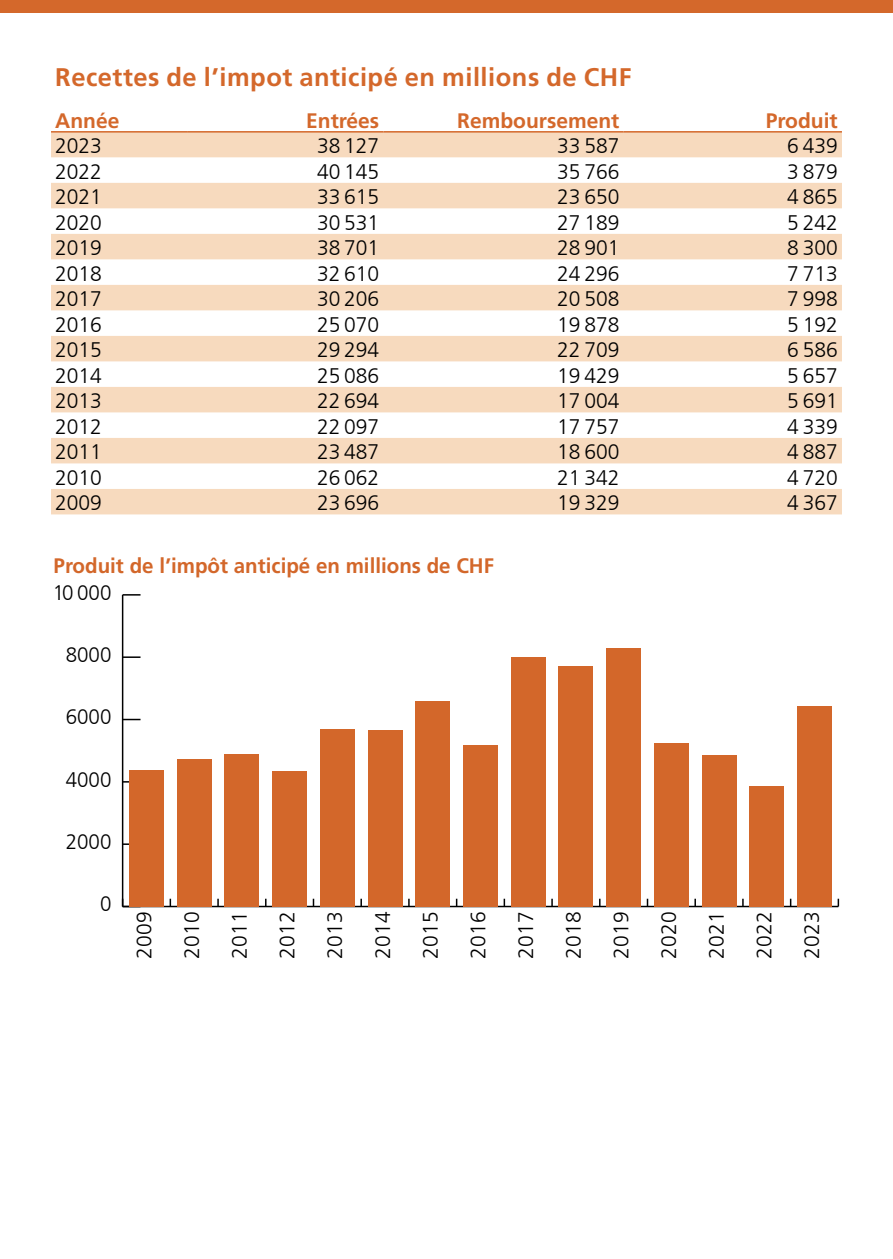
<style>
.page{position:relative;width:893px;height:1259px;background:#fff}
.page>*{position:absolute;margin:0;border:0;box-sizing:border-box;transform-origin:0 0}
.Überschriften_Ueberschrift3-Orange{font:700 25.5px "Frutiger LT Com";letter-spacing:.02em;color:#d4682b}
.Tabelle_Rechts{font:300 21px "Frutiger LT Com";color:#000}
.t1{font:700 21px "Frutiger LT Com";color:#d3672a}
.Tabelle_Kopfzeile-Orange-Rechts{font:700 21px "Frutiger LT Com";color:#d4682b}
.Tabelle_Kopfzeile-Orange{font:700 21px "Frutiger LT Com";color:#d4682b}
</style>
<div class="page">
<div style="left:0;top:0;width:893px;height:13px;background:#d4682b"></div>
<svg style="left:51px;top:133px;width:791px;height:381px;fill:#f7dabe"></svg>
<hr style="left:187px;top:131px;width:197px;height:2px;background:#d4682b">
<hr style="left:384px;top:131px;width:240px;height:2px;background:#d4682b">
<hr style="left:624px;top:131px;width:218px;height:2px;background:#d4682b">
<hr style="left:51px;top:131px;width:136px;height:2px;background:#d4682b">
<hr style="left:123px;top:905px;width:715px;height:2px;background:#000">
<svg style="left:217px;top:898px;width:2px;height:8px"></svg>
<svg style="left:265px;top:898px;width:2px;height:8px"></svg>
<svg style="left:360px;top:898px;width:2px;height:8px"></svg>
<svg style="left:408px;top:898px;width:2px;height:8px"></svg>
<svg style="left:551px;top:898px;width:2px;height:8px"></svg>
<svg style="left:694px;top:898px;width:2px;height:8px"></svg>
<svg style="left:742px;top:898px;width:2px;height:8px"></svg>
<hr style="left:122px;top:595px;width:1px;height:311px;background:#000">
<svg style="left:122px;top:898px;width:19px;height:9px"></svg>
<svg style="left:123px;top:843px;width:6px;height:2px"></svg>
<svg style="left:123px;top:719px;width:18px;height:1px"></svg>
<svg style="left:123px;top:656px;width:18px;height:2px"></svg>
<svg style="left:123px;top:594px;width:18px;height:1px"></svg>
<div style="left:129px;top:770px;width:35px;height:136px;background:#d3672a"></div>
<div style="left:177px;top:759px;width:34px;height:147px;background:#d3672a"></div>
<div style="left:225px;top:754px;width:34px;height:152px;background:#d3672a"></div>
<div style="left:272px;top:771px;width:35px;height:135px;background:#d3672a"></div>
<div style="left:320px;top:729px;width:35px;height:177px;background:#d3672a"></div>
<div style="left:368px;top:730px;width:34px;height:176px;background:#d3672a"></div>
<div style="left:416px;top:701px;width:34px;height:205px;background:#d3672a"></div>
<div style="left:463px;top:744px;width:35px;height:162px;background:#d3672a"></div>
<div style="left:511px;top:657px;width:34px;height:249px;background:#d3672a"></div>
<div style="left:559px;top:666px;width:34px;height:240px;background:#d3672a"></div>
<div style="left:606px;top:648px;width:35px;height:258px;background:#d3672a"></div>
<div style="left:654px;top:743px;width:34px;height:163px;background:#d3672a"></div>
<div style="left:702px;top:755px;width:34px;height:151px;background:#d3672a"></div>
<div style="left:750px;top:785px;width:34px;height:121px;background:#d3672a"></div>
<div style="left:797px;top:706px;width:35px;height:200px;background:#d3672a"></div>
<h3 class="Überschriften_Ueberschrift3-Orange" style="left:55px;top:62px;width:578px">Recettes de l’impot anticipé en millions de CHF</h3>
<p class="Tabelle_Kopfzeile-Orange" style="left:55px;top:108px;width:66px">Année</p>
<p class="Tabelle_Kopfzeile-Orange-Rechts" style="left:306px;top:108px;width:75px">Entrées</p>
<p class="Tabelle_Kopfzeile-Orange-Rechts" style="left:457px;top:108px;width:164px">Remboursement</p>
<p class="Tabelle_Kopfzeile-Orange-Rechts" style="left:766px;top:108px;width:73px">Produit</p>
<p class="Tabelle_Rechts" style="left:55px;top:134px;width:48px">2023</p>
<p class="Tabelle_Rechts" style="left:317px;top:134px;width:64px">38 127</p>
<p class="Tabelle_Rechts" style="left:557px;top:134px;width:64px">33 587</p>
<p class="Tabelle_Rechts" style="left:787px;top:134px;width:52px">6 439</p>
<p class="Tabelle_Rechts" style="left:55px;top:159px;width:48px">2022</p>
<p class="Tabelle_Rechts" style="left:317px;top:159px;width:64px">40 145</p>
<p class="Tabelle_Rechts" style="left:557px;top:159px;width:64px">35 766</p>
<p class="Tabelle_Rechts" style="left:787px;top:159px;width:52px">3 879</p>
<p class="Tabelle_Rechts" style="left:55px;top:185px;width:48px">2021</p>
<p class="Tabelle_Rechts" style="left:317px;top:185px;width:64px">33 615</p>
<p class="Tabelle_Rechts" style="left:557px;top:185px;width:64px">23 650</p>
<p class="Tabelle_Rechts" style="left:787px;top:185px;width:52px">4 865</p>
<p class="Tabelle_Rechts" style="left:55px;top:210px;width:48px">2020</p>
<p class="Tabelle_Rechts" style="left:317px;top:210px;width:64px">30 531</p>
<p class="Tabelle_Rechts" style="left:557px;top:210px;width:64px">27 189</p>
<p class="Tabelle_Rechts" style="left:787px;top:210px;width:52px">5 242</p>
<p class="Tabelle_Rechts" style="left:55px;top:236px;width:48px">2019</p>
<p class="Tabelle_Rechts" style="left:317px;top:236px;width:64px">38 701</p>
<p class="Tabelle_Rechts" style="left:557px;top:236px;width:64px">28 901</p>
<p class="Tabelle_Rechts" style="left:787px;top:236px;width:52px">8 300</p>
<p class="Tabelle_Rechts" style="left:55px;top:261px;width:48px">2018</p>
<p class="Tabelle_Rechts" style="left:317px;top:261px;width:64px">32 610</p>
<p class="Tabelle_Rechts" style="left:557px;top:261px;width:64px">24 296</p>
<p class="Tabelle_Rechts" style="left:787px;top:261px;width:52px">7 713</p>
<p class="Tabelle_Rechts" style="left:55px;top:287px;width:48px">2017</p>
<p class="Tabelle_Rechts" style="left:317px;top:287px;width:64px">30 206</p>
<p class="Tabelle_Rechts" style="left:557px;top:287px;width:64px">20 508</p>
<p class="Tabelle_Rechts" style="left:787px;top:287px;width:52px">7 998</p>
<p class="Tabelle_Rechts" style="left:55px;top:312px;width:48px">2016</p>
<p class="Tabelle_Rechts" style="left:317px;top:312px;width:64px">25 070</p>
<p class="Tabelle_Rechts" style="left:557px;top:312px;width:64px">19 878</p>
<p class="Tabelle_Rechts" style="left:787px;top:312px;width:52px">5 192</p>
<p class="Tabelle_Rechts" style="left:55px;top:338px;width:48px">2015</p>
<p class="Tabelle_Rechts" style="left:317px;top:338px;width:64px">29 294</p>
<p class="Tabelle_Rechts" style="left:557px;top:338px;width:64px">22 709</p>
<p class="Tabelle_Rechts" style="left:787px;top:338px;width:52px">6 586</p>
<p class="Tabelle_Rechts" style="left:55px;top:363px;width:48px">2014</p>
<p class="Tabelle_Rechts" style="left:317px;top:363px;width:64px">25 086</p>
<p class="Tabelle_Rechts" style="left:557px;top:363px;width:64px">19 429</p>
<p class="Tabelle_Rechts" style="left:787px;top:363px;width:52px">5 657</p>
<p class="Tabelle_Rechts" style="left:55px;top:389px;width:48px">2013</p>
<p class="Tabelle_Rechts" style="left:317px;top:389px;width:64px">22 694</p>
<p class="Tabelle_Rechts" style="left:557px;top:389px;width:64px">17 004</p>
<p class="Tabelle_Rechts" style="left:787px;top:389px;width:52px">5 691</p>
<p class="Tabelle_Rechts" style="left:55px;top:414px;width:48px">2012</p>
<p class="Tabelle_Rechts" style="left:317px;top:414px;width:64px">22 097</p>
<p class="Tabelle_Rechts" style="left:557px;top:414px;width:64px">17 757</p>
<p class="Tabelle_Rechts" style="left:787px;top:414px;width:52px">4 339</p>
<p class="Tabelle_Rechts" style="left:55px;top:440px;width:48px">2011</p>
<p class="Tabelle_Rechts" style="left:317px;top:440px;width:64px">23 487</p>
<p class="Tabelle_Rechts" style="left:557px;top:440px;width:64px">18 600</p>
<p class="Tabelle_Rechts" style="left:787px;top:440px;width:52px">4 887</p>
<p class="Tabelle_Rechts" style="left:55px;top:465px;width:48px">2010</p>
<p class="Tabelle_Rechts" style="left:317px;top:465px;width:64px">26 062</p>
<p class="Tabelle_Rechts" style="left:557px;top:465px;width:64px">21 342</p>
<p class="Tabelle_Rechts" style="left:787px;top:465px;width:52px">4 720</p>
<p class="Tabelle_Rechts" style="left:55px;top:491px;width:48px">2009</p>
<p class="Tabelle_Rechts" style="left:317px;top:491px;width:64px">23 696</p>
<p class="Tabelle_Rechts" style="left:557px;top:491px;width:64px">19 329</p>
<p class="Tabelle_Rechts" style="left:787px;top:491px;width:52px">4 367</p>
<p class="t1" style="left:54px;top:554px;width:442px">Produit de l’impôt anticipé en millions de CHF</p>
<p class="Tabelle_Rechts" style="left:53px;top:580px;width:60px">10 000</p>
<p class="Tabelle_Rechts" style="left:66px;top:642px;width:47px">8000</p>
<p class="Tabelle_Rechts" style="left:66px;top:705px;width:47px">6000</p>
<p class="Tabelle_Rechts" style="left:66px;top:767px;width:47px">4000</p>
<p class="Tabelle_Rechts" style="left:66px;top:829px;width:47px">2000</p>
<p class="Tabelle_Rechts" style="left:100px;top:892px;width:13px">0</p>
<p class="Tabelle_Rechts" style="left:132px;top:958px;width:48px;rotate:-90deg">2009</p>
<p class="Tabelle_Rechts" style="left:180px;top:958px;width:48px;rotate:-90deg">2010</p>
<p class="Tabelle_Rechts" style="left:227px;top:958px;width:48px;rotate:-90deg">2011</p>
<p class="Tabelle_Rechts" style="left:275px;top:958px;width:48px;rotate:-90deg">2012</p>
<p class="Tabelle_Rechts" style="left:323px;top:958px;width:48px;rotate:-90deg">2013</p>
<p class="Tabelle_Rechts" style="left:371px;top:958px;width:48px;rotate:-90deg">2014</p>
<p class="Tabelle_Rechts" style="left:418px;top:958px;width:48px;rotate:-90deg">2015</p>
<p class="Tabelle_Rechts" style="left:466px;top:958px;width:48px;rotate:-90deg">2016</p>
<p class="Tabelle_Rechts" style="left:514px;top:958px;width:48px;rotate:-90deg">2017</p>
<p class="Tabelle_Rechts" style="left:561px;top:958px;width:48px;rotate:-90deg">2018</p>
<p class="Tabelle_Rechts" style="left:609px;top:958px;width:48px;rotate:-90deg">2019</p>
<p class="Tabelle_Rechts" style="left:657px;top:958px;width:48px;rotate:-90deg">2020</p>
<p class="Tabelle_Rechts" style="left:704px;top:958px;width:48px;rotate:-90deg">2021</p>
<p class="Tabelle_Rechts" style="left:752px;top:958px;width:48px;rotate:-90deg">2022</p>
<p class="Tabelle_Rechts" style="left:800px;top:958px;width:48px;rotate:-90deg">2023</p>
</div>
